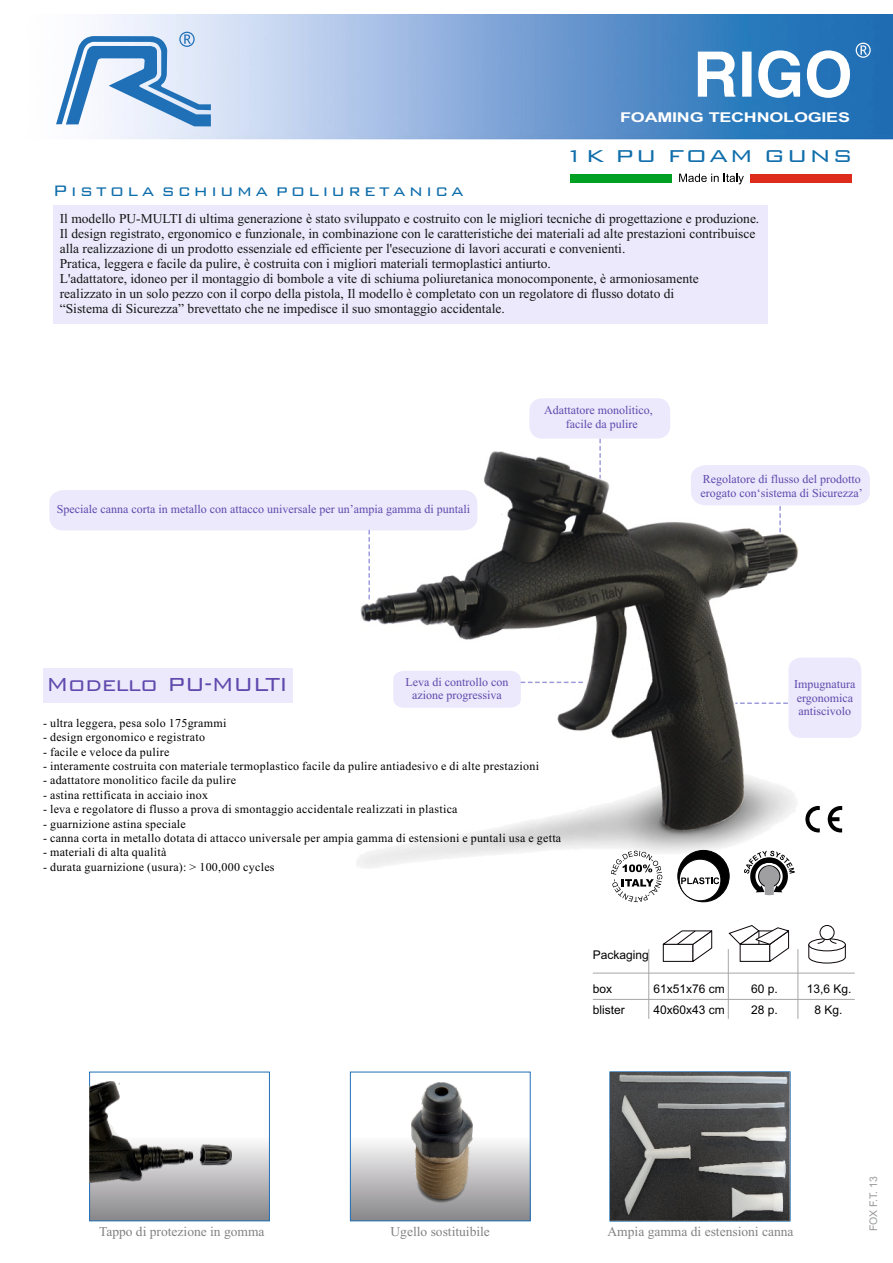
<style>
.page{position:relative;width:893px;height:1263px;background:#fff}
.page>*{position:absolute;margin:0;border:0;box-sizing:border-box;transform-origin:0 0}
.t1{font:300 25.2px "Bank Gothic BT";letter-spacing:-.04em;color:#6049ad}
.t2{font:300 22.95px "Bank Gothic BT";letter-spacing:.045em;color:#0f6eab;scale:1.16 1}
.t3{font:300 20.25px "Bank Gothic BT";letter-spacing:.165em;color:#0f6eab}
.t4{font:13.5px/15px "Times New Roman";color:#151616}
.t5{font:13.5px "Times New Roman";color:#818281}
.t6{font:700 13.5px "Arial";letter-spacing:-.015em;color:#fff;scale:1.33 1}
.t7{font:12px "Times New Roman";letter-spacing:.025em;color:#000}
.t8{font:12px/13.4px "Times New Roman";color:#6049ad;text-align:center}
.t9{font:12px/21px "Arial";color:#000}
.t10{font:10.5px "Arial";color:#989a9c}
</style>
<div class="page">
<img style="left:292px;top:451px;width:569px;height:418px">
<div style="left:53px;top:205px;width:714px;height:119px;background:#ebe9fb"></div>
<img style="left:96px;top:15px;width:797px;height:125px">
<svg style="left:56px;top:32px;width:155px;height:94px"></svg>
<svg style="left:698px;top:50px;width:152px;height:48px"></svg>
<div style="left:570px;top:174px;width:102px;height:8px;background:#00a022"></div>
<div style="left:750px;top:174px;width:102px;height:8px;background:#dd2b1c"></div>
<svg style="left:679px;top:174px;width:65px;height:10px"></svg>
<svg style="left:856px;top:43px;width:15px;height:15px"></svg>
<div style="left:49px;top:490px;width:428px;height:40px;background:#ebe9fb;border-radius:13px"></div>
<div style="left:529px;top:398px;width:141px;height:41px;background:#ebe9fb;border-radius:13px"></div>
<div style="left:788px;top:657px;width:73px;height:81px;background:#ebe9fb;border-radius:13px"></div>
<svg style="left:368px;top:530px;width:2px;height:72px"></svg>
<svg style="left:599px;top:439px;width:7px;height:57px"></svg>
<svg style="left:691px;top:465px;width:179px;height:84px"></svg>
<svg style="left:393px;top:671px;width:189px;height:37px"></svg>
<svg style="left:736px;top:702px;width:53px;height:3px"></svg>
<div style="left:43px;top:668px;width:249px;height:35px;background:#ebe9fb"></div>
<svg style="left:828px;top:806px;width:14px;height:26px"></svg>
<svg style="left:805px;top:806px;width:15px;height:26px"></svg>
<svg style="left:611px;top:851px;width:51px;height:51px"></svg>
<div style="left:678px;top:850px;width:51px;height:52px;background:#000;border-radius:50%"></div>
<div style="left:677px;top:850px;width:52px;height:52px;border:1px solid #000;border-radius:50%"></div>
<div style="left:679px;top:859px;width:42px;height:42px;background:#fff;border-radius:50%"></div>
<div style="left:679px;top:859px;width:42px;height:42px;border:1px solid #000;border-radius:50%"></div>
<svg style="left:681px;top:877px;width:38px;height:7px"></svg>
<svg style="left:744px;top:851px;width:51px;height:44px"></svg>
<svg style="left:352px;top:1120px;width:177px;height:99px"></svg>
<svg style="left:91px;top:1143px;width:177px;height:76px;background:#abaaac"></svg>
<div style="left:350px;top:1072px;width:181px;height:149px;border:1px solid #1f70b6"></div>
<div style="left:89px;top:1072px;width:181px;height:149px;border:1px solid #1f70b6"></div>
<svg style="left:728px;top:925px;width:62px;height:37px"></svg>
<svg style="left:662px;top:930px;width:51px;height:32px"></svg>
<svg style="left:808px;top:936px;width:38px;height:28px"></svg>
<div style="left:820px;top:925px;width:14px;height:14px;background:#fff;border-radius:50%"></div>
<div style="left:820px;top:925px;width:14px;height:15px;border:1px solid #0a0409;border-radius:50%"></div>
<hr style="left:593px;top:973px;width:262px;height:1px;background:#a6a6a8">
<hr style="left:593px;top:999px;width:262px;height:1px;background:#a6a6a8">
<hr style="left:648px;top:949px;width:1px;height:70px;background:#a6a6a8">
<hr style="left:728px;top:949px;width:1px;height:70px;background:#a6a6a8">
<hr style="left:797px;top:949px;width:1px;height:70px;background:#a6a6a8">
<img style="left:610px;top:1072px;width:180px;height:149px">
<img style="left:412px;top:1082px;width:61px;height:123px">
<img style="left:89px;top:1081px;width:143px;height:101px">
<p class="t6" style="left:620px;top:112px;width:174px">FOAMING TECHNOLOGIES</p>
<h3 class="t3" style="left:53px;top:178px;width:412px">Pistola schiuma poliuretanica</h3>
<h2 class="t2" style="left:565px;top:145px;width:250px">1K PU FOAM GUNS</h2>
<p class="t4" style="left:60px;top:213px;width:701px">Il modello PU-MULTI di ultima generazione è stato sviluppato e costruito con le migliori tecniche di progettazione e produzione.<br>Il design registrato, ergonomico e funzionale, in combinazione con le caratteristiche dei materiali ad alte prestazioni contribuisce alla realizzazione di un prodotto essenziale ed efficiente per l'esecuzione di lavori accurati e convenienti.<br>Pratica, leggera e facile da pulire, è costruita con i migliori materiali termoplastici antiurto.<br>L'adattatore, idoneo per il montaggio di bombole a vite di schiuma poliuretanica monocomponente, è armoniosamente<br>realizzato in un solo pezzo con il corpo della pistola, Il modello è completato con un regolatore di flusso dotato di<br>“Sistema di Sicurezza” brevettato che ne impedisce il suo smontaggio accidentale.</p>
<p class="t8" style="left:57px;top:504px;width:415px">Speciale canna corta in metallo con attacco universale per un’ampia gamma di puntali</p>
<p class="t8" style="left:544px;top:404px;width:110px;line-height:14.2px">Adattatore monolitico, facile da pulire</p>
<p class="t8" style="left:700px;top:474px;width:164px;text-align:left">Regolatore di flusso del prodotto erogato con‘sistema di Sicurezza’</p>
<h1 class="t1" style="left:46px;top:672px;width:243px">Modello PU-MULTI</h1>
<p class="t8" style="left:406px;top:676px;width:104px">Leva di controllo con azione progressiva</p>
<p class="t8" style="left:794px;top:679px;width:63px;text-align:left">Impugnatura ergonomica antiscivolo</p>
<p class="t7" style="left:43px;top:718px;width:185px">- ultra leggera, pesa solo 175grammi</p>
<p class="t7" style="left:43px;top:733px;width:163px">- design ergonomico e registrato</p>
<p class="t7" style="left:43px;top:747px;width:128px">- facile e veloce da pulire</p>
<p class="t7" style="left:43px;top:762px;width:497px">- interamente costruita con materiale termoplastico facile da pulire antiadesivo e di alte prestazioni</p>
<p class="t7" style="left:43px;top:776px;width:194px">- adattatore monolitico facile da pulire</p>
<p class="t7" style="left:43px;top:790px;width:167px">- astina rettificata in acciaio inox</p>
<p class="t7" style="left:43px;top:805px;width:416px">- leva e regolatore di flusso a prova di smontaggio accidentale realizzati in plastica</p>
<p class="t7" style="left:43px;top:819px;width:144px">- guarnizione astina speciale</p>
<p class="t7" style="left:43px;top:834px;width:520px">- canna corta in metallo dotata di attacco universale per ampia gamma di estensioni e puntali usa e getta</p>
<p class="t7" style="left:43px;top:848px;width:125px">- materiali di alta qualità</p>
<p class="t7" style="left:43px;top:862px;width:233px">- durata guarnizione (usura): &gt; 100,000 cycles</p>
<p class="t9" style="left:593px;top:945px;width:58px">Packaging</p>
<p class="t9" style="left:593px;top:979px;width:21px">box</p>
<p class="t9" style="left:593px;top:1000px;width:34px">blister</p>
<p class="t9" style="left:653px;top:979px;width:73px">61x51x76 cm<br>40x60x43 cm</p>
<p class="t9" style="left:751px;top:979px;width:28px">60 p.<br>28 p.</p>
<p class="t9" style="left:807px;top:979px;width:46px;text-align:center">13,6 Kg.<br>8 Kg.</p>
<p class="t5" style="left:99px;top:1226px;width:167px">Tappo di protezione in gomma</p>
<p class="t5" style="left:391px;top:1226px;width:101px">Ugello sostituibile</p>
<p class="t5" style="left:608px;top:1226px;width:187px">Ampia gamma di estensioni canna</p>
<p class="t10" style="left:869px;top:1231px;width:57px;rotate:-90deg">FOX F.T. 13</p>
</div>
